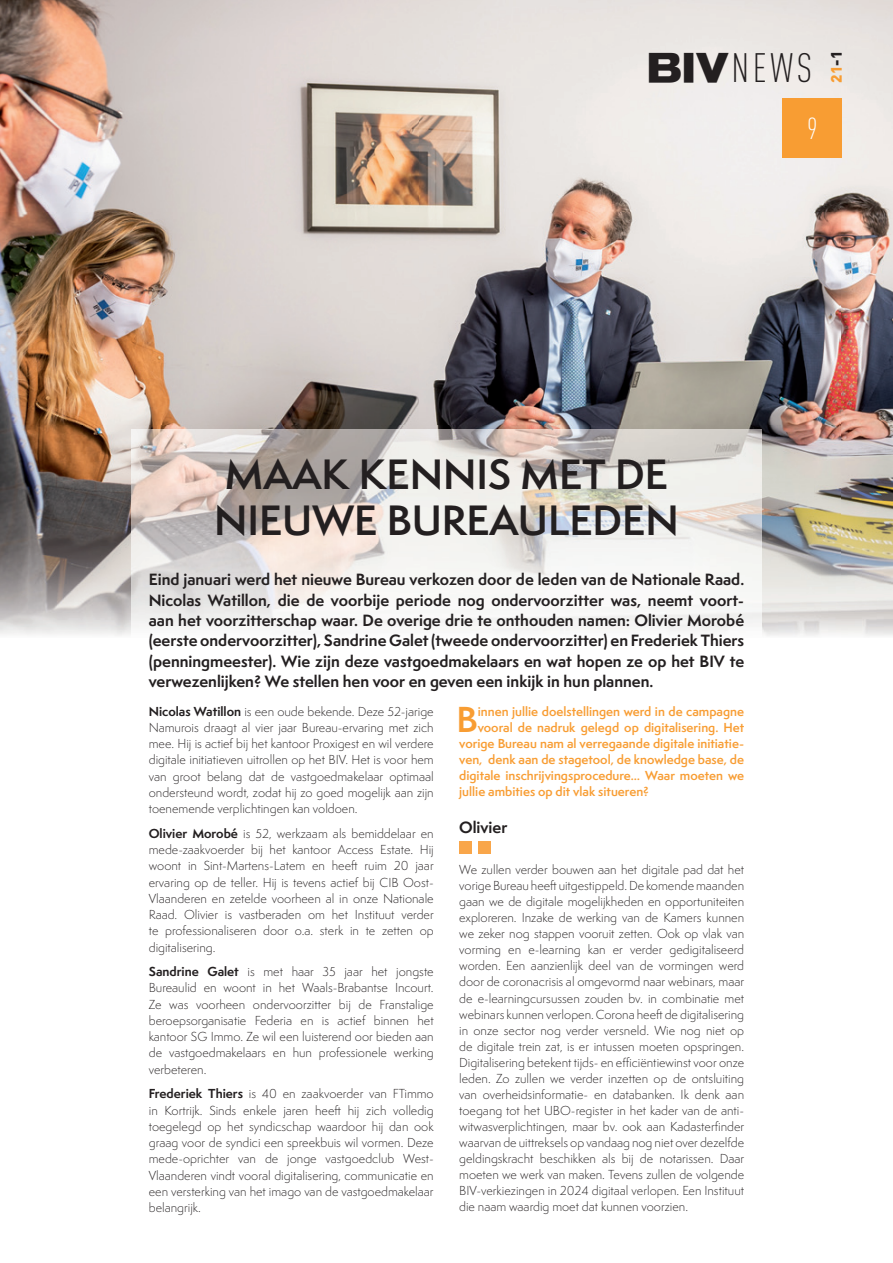
<style>
.page{position:relative;width:893px;height:1263px;background:#fff}
.page>*{position:absolute;margin:0;border:0;box-sizing:border-box;transform-origin:0 0}
.t1{font:300 condensed 40.5px "DINOT";color:#231f20}
.t2{font:600 39px/46.8px "Semplicita Pro";color:#231f20}
.t3{font:600 33.15px "Semplicita Pro";color:#f89d33}
.t4{font:300 condensed 30px "DINOT";color:#fff}
.t5{font:700 15px/20.2px "Semplicita Pro";color:#231f20;text-align:justify}
.t6{font:900 15px "DINOT";color:#f89d33}
.t7{font:300 12px/16.2px "Semplicita Pro";color:#231f20;text-align:justify}
.t8{font:600 12px "Semplicita Pro";color:#f89d33}
.s1{font-family:"Akzidenz Grotesk BQ";font-weight:700;font-stretch:expanded}
.s2{color:#231f20}
.s3{font-weight:700}
</style>
<div class="page">
<img style="left:0;top:0;width:840px;height:425px">
<img style="left:840px;top:0;width:53px;height:636px">
<img style="left:0;top:425px;width:157px;height:211px">
<img style="left:157px;top:425px;width:684px;height:53px">
<img style="left:761px;top:478px;width:80px;height:158px">
<div style="left:782px;top:98px;width:60px;height:59px;background:#f89d33"></div>
<img style="left:132px;top:429px;width:629px;height:207px">
<div style="left:459px;top:841px;width:13px;height:13px;background:#f9a64a"></div>
<div style="left:478px;top:841px;width:12px;height:13px;background:#f9a64a"></div>
<h1 class="t1" style="left:647px;top:45px;width:167px"><span class="s1">BIV</span>NEWS</h1>
<p class="t6" style="left:826px;top:83px;width:33px;rotate:-90deg">21<span class="s2">-1</span></p>
<h3 class="t4" style="left:807px;top:111px;width:12px">9</h3>
<h2 class="t2" style="left:214px;top:450px;width:466px">MAAK KENNIS MET DE<br>NIEUWE BUREAULEDEN</h2>
<p class="t5" style="left:149px;top:569px;width:597px">Eind januari werd het nieuwe Bureau verkozen door de leden van de Nationale Raad.<br>Nicolas Watillon, die de voorbije periode nog ondervoorzitter was, neemt voort&shy;aan het voorzitterschap waar. De overige drie te onthouden namen: Olivier Morobé (eerste ondervoorzitter), Sandrine Galet (tweede ondervoorzitter) en Frederiek Thiers (penningmeester). Wie zijn deze vastgoedmakelaars en wat hopen ze op het BIV te verwezenlijken? We stellen hen voor en geven een inkijk in hun plannen.</p>
<p class="t7" style="left:149px;top:703px;width:286px"><span class="s3">Nicolas Watillon</span> is een oude bekende. Deze 52-jarige Namurois draagt al vier jaar Bureau-ervaring met zich mee. Hij is actief bij het kantoor Proxigest en wil verdere digitale initiatieven uitrollen op het BIV. Het is voor hem van groot belang dat de vastgoedmakelaar optimaal ondersteund wordt, zodat hij zo goed mogelijk aan zijn toenemende verplichtingen kan voldoen.</p>
<p class="t7" style="left:149px;top:825px;width:286px"><span class="s3">Olivier Morobé</span> is 52, werkzaam als bemiddelaar en mede-zaakvoerder bij het kantoor Access Estate. Hij woont in Sint-Martens-Latem en heeft ruim 20 jaar ervaring op de teller. Hij is tevens actief bij CIB Oost-Vlaanderen en zetelde voorheen al in onze Nationale Raad. Olivier is vastberaden om het Instituut verder te professionaliseren door o.a. sterk in te zetten op digitalisering.</p>
<p class="t7" style="left:149px;top:964px;width:286px"><span class="s3">Sandrine Galet</span> is met haar 35 jaar het jongste Bureaulid en woont in het Waals-Brabantse Incourt.<br>Ze was voorheen ondervoorzitter bij de Franstalige beroepsorganisatie Federia en is actief binnen het kantoor SG Immo. Ze wil een luisterend oor bieden aan de vastgoedmakelaars en hun professionele werking verbeteren.</p>
<p class="t7" style="left:149px;top:1086px;width:286px"><span class="s3">Frederiek Thiers</span> is 40 en zaakvoerder van FTimmo in Kortrijk. Sinds enkele jaren heeft hij zich volledig toegelegd op het syndicschap waardoor hij dan ook graag voor de syndici een spreekbuis wil vormen. Deze mede-oprichter van de jonge vastgoedclub West-Vlaanderen vindt vooral digitalisering, communicatie en een versterking van het imago van de vastgoedmakelaar belangrijk.</p>
<h3 class="t3" style="left:456px;top:695px;width:23px">B</h3>
<p class="t8" style="left:478px;top:702px;width:268px">innen jullie doelstellingen werd in de campagne</p>
<p class="t8" style="left:478px;top:718px;width:268px">vooral de nadruk gelegd op digitalisering. Het</p>
<p class="t8" style="left:459px;top:734px;width:286px">vorige Bureau nam al verregaande digitale initiatie-</p>
<p class="t8" style="left:459px;top:750px;width:286px">ven, denk aan de stagetool, de knowledge base, de</p>
<p class="t8" style="left:459px;top:767px;width:286px">digitale inschrijvingsprocedure… Waar moeten we</p>
<p class="t8" style="left:459px;top:783px;width:191px">jullie ambities op dit vlak situeren?</p>
<p class="t5" style="left:459px;top:817px;width:50px">Olivier</p>
<p class="t7" style="left:459px;top:861px;width:286px">We zullen verder bouwen aan het digitale pad dat het vorige Bureau heeft uitgestippeld. De komende maanden gaan we de digitale mogelijkheden en opportuniteiten exploreren. Inzake de werking van de Kamers kunnen we zeker nog stappen vooruit zetten. Ook op vlak van vorming en e-learning kan er verder gedigitaliseerd worden. Een aanzienlijk deel van de vormingen werd door de coronacrisis al omgevormd naar webinars, maar de e-learningcursussen zouden bv. in combinatie met webinars kunnen verlopen. Corona heeft de digitalisering in onze sector nog verder versneld. Wie nog niet op de digitale trein zat, is er intussen moeten opspringen.<br>Digitalisering betekent tijds- en efficiëntiewinst voor onze leden. Zo zullen we verder inzetten op de ontsluiting van overheidsinformatie- en databanken. Ik denk aan toegang tot het UBO-register in het kader van de anti&shy;witwasverplichtingen, maar bv. ook aan Kadasterfinder waarvan de uittreksels op vandaag nog niet over dezelfde geldingskracht beschikken als bij de notarissen. Daar moeten we werk van maken. Tevens zullen de volgende BIV-verkiezingen in 2024 digitaal verlopen. Een Instituut die naam waardig moet dat kunnen voorzien.</p>
</div>
